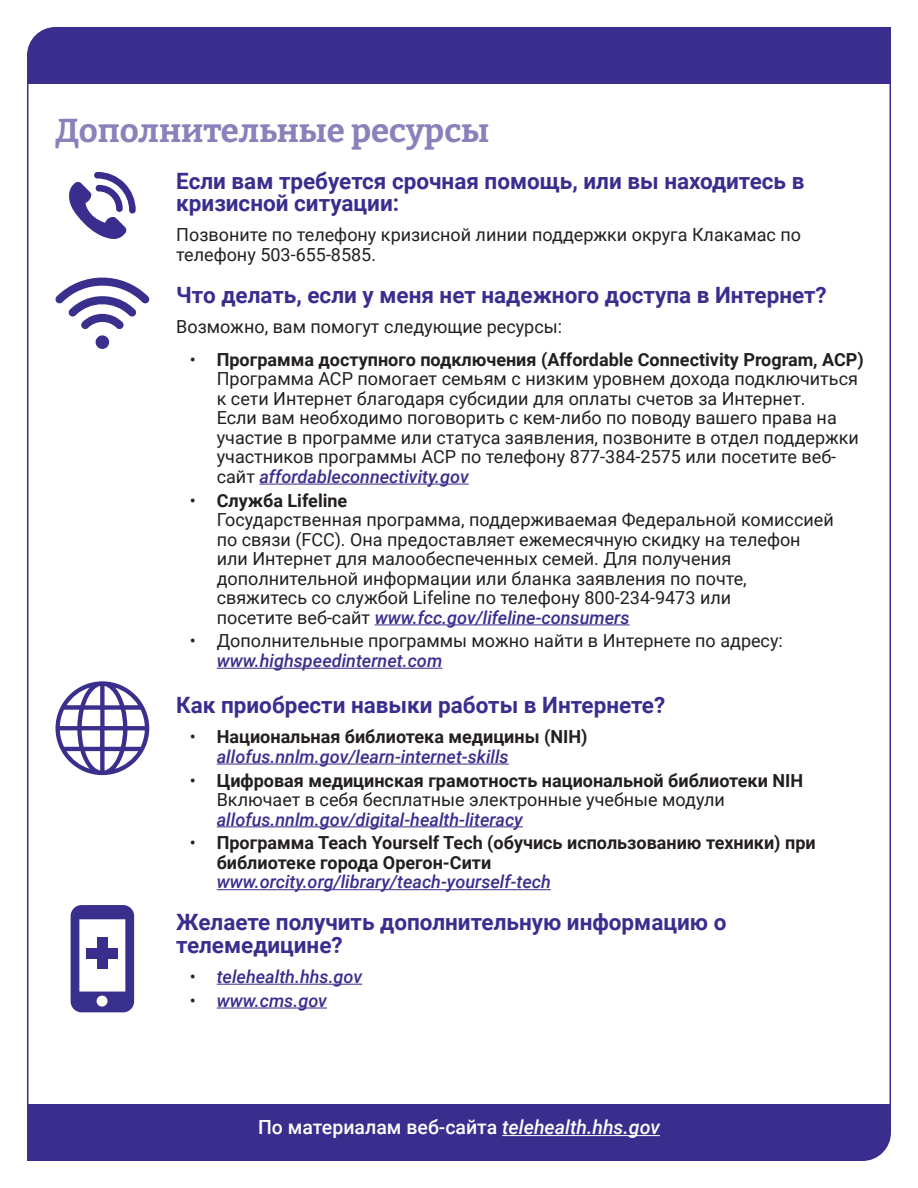
<style>
.page{position:relative;width:918px;height:1188px;background:#fff}
.page>*{position:absolute;margin:0;border:0;box-sizing:border-box;transform-origin:0 0}
.Subtitle{font:700 33px "Bitter";color:#8b80ba}
.Mini_heading{font:700 22.5px/22.5px "Roboto";color:#392e8e}
.t1{font:500 19.5px "Roboto";color:#fff}
.Bullet_second_line{font:18px/19.5px "Roboto";color:#231f20}
.t2{font:700 18px/19.5px "Roboto";color:#231f20}
.Body{font:18px/19.5px "Roboto";color:#231f20}
.Bullet_second_line-2{font:italic 500 18px "Roboto";color:#392e8e}
.s1{font-weight:400}
.s2{font-weight:500;font-style:italic;color:#392e8e}
.s3{font-weight:400;font-style:normal;color:#231f20}
.s4{font-style:italic}
</style>
<div class="page">
<div style="left:27px;top:27px;width:864px;height:57px;background:#392e8e"></div>
<div style="left:27px;top:1104px;width:864px;height:57px;background:#392e8e"></div>
<hr style="left:502px;top:1135px;width:158px;height:1px;background:#fff">
<hr style="left:259px;top:484px;width:210px;height:1px;background:#392e8e">
<hr style="left:375px;top:624px;width:255px;height:1px;background:#392e8e">
<hr style="left:217px;top:668px;width:225px;height:1px;background:#392e8e">
<hr style="left:217px;top:764px;width:292px;height:1px;background:#392e8e">
<hr style="left:217px;top:826px;width:306px;height:1px;background:#392e8e">
<hr style="left:217px;top:889px;width:334px;height:1px;background:#392e8e">
<hr style="left:217px;top:984px;width:145px;height:1px;background:#392e8e">
<hr style="left:217px;top:1008px;width:110px;height:1px;background:#392e8e">
<svg style="left:56px;top:278px;width:93px;height:71px"></svg>
<svg style="left:56px;top:681px;width:93px;height:94px"></svg>
<svg style="left:69px;top:172px;width:67px;height:67px"></svg>
<svg style="left:71px;top:905px;width:63px;height:107px"></svg>
<div style="left:87px;top:948px;width:31px;height:11px;background:#392e8e"></div>
<div style="left:97px;top:938px;width:11px;height:31px;background:#392e8e"></div>
<p class="Subtitle" style="left:56px;top:109px;width:435px">Дополнительные ресурсы</p>
<p class="Mini_heading" style="left:176px;top:169px;width:630px">Если вам требуется срочная помощь, или вы находитесь в кризисной ситуации:</p>
<p class="Body" style="left:176px;top:224px;width:626px">Позвоните по телефону кризисной линии поддержки округа Клакамас по телефону 503-655-8585.</p>
<p class="Mini_heading" style="left:176px;top:283px;width:652px">Что делать, если у меня нет надежного доступа в Интернет?</p>
<p class="Body" style="left:176px;top:316px;width:387px">Возможно, вам помогут следующие ресурсы:</p>
<p class="t2" style="left:190px;top:349px;width:676px"><span class="s1">•</span> Программа доступного подключения (Affordable Connectivity Program, ACP)</p>
<p class="Bullet_second_line" style="left:217px;top:368px;width:644px">Программа ACP помогает семьям с низким уровнем дохода подключиться к сети Интернет благодаря субсидии для оплаты счетов за Интернет.<br>Если вам необходимо поговорить с кем-либо по поводу вашего права на участие в программе или статуса заявления, позвоните в отдел поддержки участников программы ACP по телефону 877-384-2575 или посетите веб&shy;сайт <span class="s2">affordableconnectivity.gov</span></p>
<p class="t2" style="left:190px;top:490px;width:159px"><span class="s1">•</span> Служба Lifeline</p>
<p class="Bullet_second_line" style="left:217px;top:509px;width:619px">Государственная программа, поддерживаемая Федеральной комиссией по связи (FCC). Она предоставляет ежемесячную скидку на телефон или Интернет для малообеспеченных семей. Для получения дополнительной информации или бланка заявления по почте, свяжитесь со службой Lifeline по телефону 800-234-9473 или<br>посетите веб-сайт <span class="s2">www.fcc.gov/lifeline-consumers</span></p>
<p class="Bullet_second_line" style="left:217px;top:631px;width:568px;text-indent:-27px">• Дополнительные программы можно найти в Интернете по адресу: <span class="s2">www.highspeedinternet.com</span></p>
<p class="Mini_heading" style="left:176px;top:693px;width:491px">Как приобрести навыки работы в Интернете?</p>
<p class="t2" style="left:190px;top:726px;width:399px"><span class="s1">•</span> Национальная библиотека медицины (NIH)</p>
<p class="Bullet_second_line-2" style="left:217px;top:744px;width:294px">allofus.nnlm.gov/learn-internet-skills</p>
<p class="t2" style="left:190px;top:770px;width:615px"><span class="s1">•</span> Цифровая медицинская грамотность национальной библиотеки NIH</p>
<p class="Bullet_second_line" style="left:217px;top:789px;width:510px">Включает в себя бесплатные электронные учебные модули <span class="s2">allofus.nnlm.gov/digital-health-literacy</span></p>
<p class="t2" style="left:217px;top:833px;width:600px;text-indent:-27px"><span class="s1">•</span> Программа Teach Yourself Tech (обучись использованию техники) при библиотеке города Орегон-Сити</p>
<p class="Bullet_second_line-2" style="left:217px;top:869px;width:336px">www.orcity.org/library/teach-yourself-tech</p>
<p class="Mini_heading" style="left:176px;top:910px;width:552px">Желаете получить дополнительную информацию о телемедицине?</p>
<p class="Bullet_second_line-2" style="left:190px;top:964px;width:174px"><span class="s3">•</span> telehealth.hhs.gov</p>
<p class="Bullet_second_line-2" style="left:190px;top:988px;width:139px"><span class="s3">•</span> www.cms.gov</p>
<p class="t1" style="left:258px;top:1114px;width:403px">По материалам веб-сайта <span class="s4">telehealth.hhs.gov</span></p>
</div>
